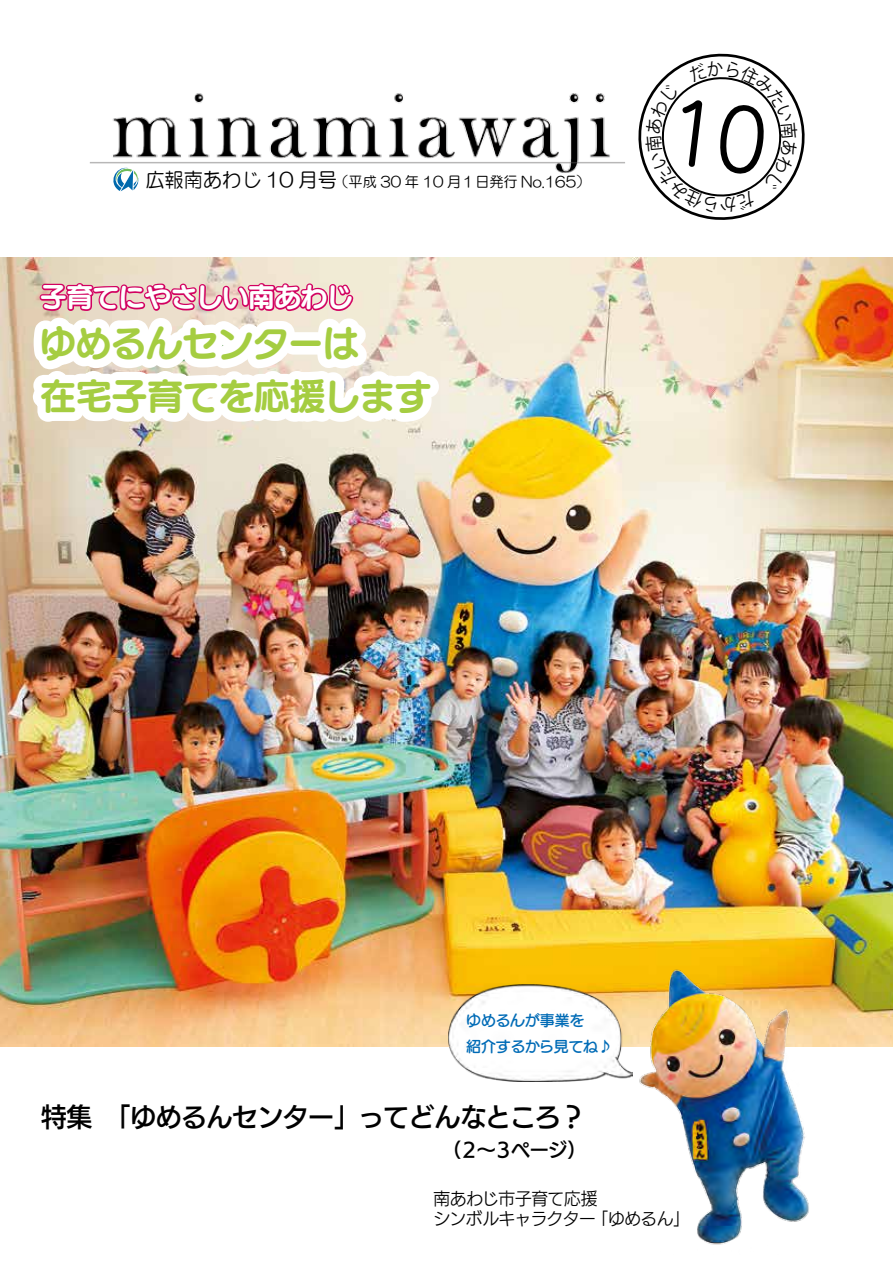
<style>
.page{position:relative;width:893px;height:1263px;background:#fff}
.page>*{position:absolute;margin:0;border:0;box-sizing:border-box;transform-origin:0 0}
.t1{font:36.15px/53.1px "UD Marugo Large Pro B";letter-spacing:-.02em;color:#a5cd41}
.t2{font:26.55px "UD Kakugo Large Pro DB";letter-spacing:-.025em;color:#000}
.t3{font:26.55px "UD Marugo Large Pro B";letter-spacing:-.015em;color:#fff}
.t4{font:19.2px "UD Kakugo Large Pro DB";color:#000}
.t5{font:16.95px/20.2px "UD Kakugo Large Pro R";letter-spacing:-.025em;color:#000}
.t6{font:14.85px "HG Maru Gothic MPRO";color:#000;scale:.95 1}
.t7{font:14.85px/26.1px "UD Marugo Large Pro DB";letter-spacing:-.01em;color:#006bb6}
.s1{font-size:20.25px}
</style>
<div class="page">
<img style="left:448px;top:93px;width:162px;height:80px">
<hr style="left:90px;top:162px;width:535px;height:1px;background:#615f5f">
<img style="left:0;top:257px;width:893px;height:789px">
<img style="left:313px;top:727px;width:63px;height:320px">
<img style="left:18px;top:93px;width:430px;height:634px">
<img style="left:632px;top:950px;width:192px;height:295px">
<img style="left:449px;top:984px;width:183px;height:97px">
<svg style="left:638px;top:53px;width:167px;height:167px"></svg>
<p class="t6" style="left:145px;top:174px;width:470px"><span class="s1">広報南あわじ 10 月号</span>（平成 30 年 10 月１日発行 No.165）</p>
<p class="t3" style="left:40px;top:274px;width:314px">子育てにやさしい南あわじ</p>
<p class="t1" style="left:40px;top:314px;width:393px">ゆめるんセンターは<br>在宅子育てを応援します</p>
<p class="t7" style="left:466px;top:1006px;width:148px">ゆめるんが事業を<br>紹介するから見てね♪</p>
<p class="t2" style="left:41px;top:1095px;width:546px">特集　「ゆめるんセンター」ってどんなところ？</p>
<p class="t4" style="left:442px;top:1133px;width:146px">（２～３ページ）</p>
<p class="t5" style="left:433px;top:1188px;width:258px">南あわじ市子育て応援<br>シンボルキャラクター「ゆめるん」</p>
</div>
